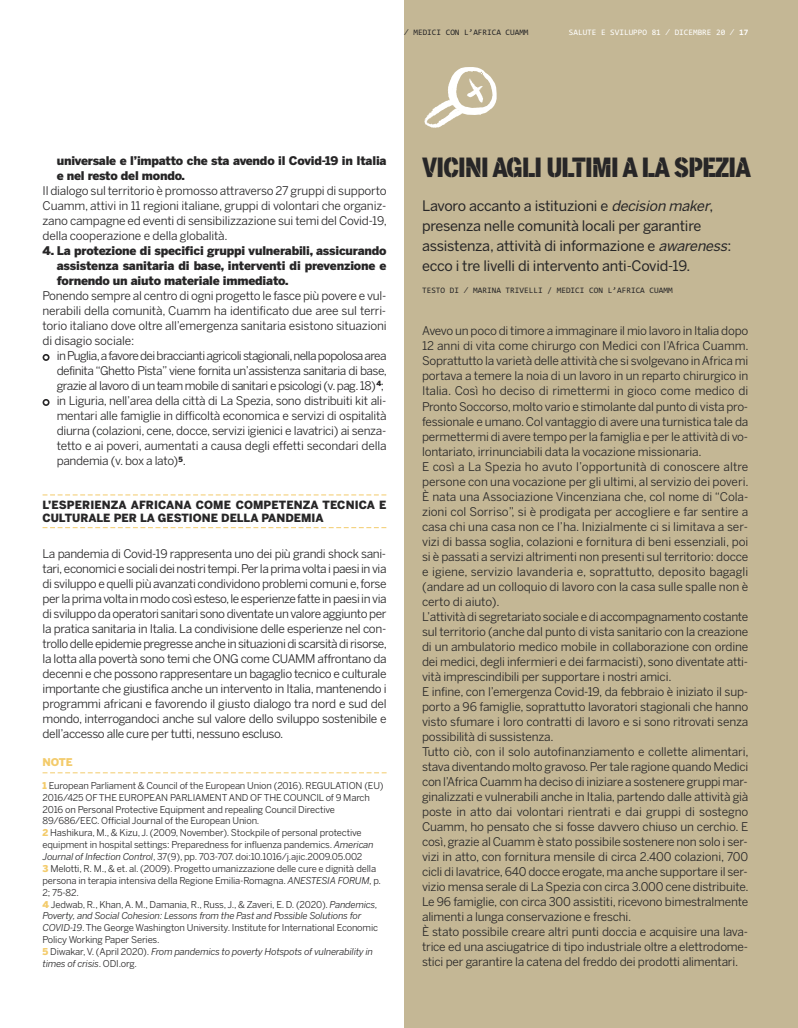
<style>
.page{position:relative;width:798px;height:1028px;background:#fff}
.page>*{position:absolute;margin:0;border:0;box-sizing:border-box;transform-origin:0 0}
.t1{font:26.25px "cuammstencil stencil";letter-spacing:-.03em;color:#272627;scale:.96 1}
.t2{font:14.38px/20px "Benton Sans";letter-spacing:-.015em;color:#272627}
.t3{font:11.88px/15px "Benton Sans";letter-spacing:-.02em;color:#272627;text-align:justify}
.t4{font:900 11.88px/15px "Benton Sans";letter-spacing:-.015em;color:#272627}
.t5{font:900 11.25px/13.1px "Benton Sans";color:#272627}
.t6{font:900 10.62px "Benton Sans";color:#f3cb6b}
.t7{font:9.38px/11.9px "Benton Sans";letter-spacing:-.015em;color:#272627}
.t8{font:8.38px "Consolas";letter-spacing:.005em;color:#272627}
.t9{font:8.38px "Consolas";color:#fff}
.s1{font-weight:700}
.s2{font-weight:900;color:#f3cb6b}
.s3{font-style:italic}
</style>
<div class="page">
<svg style="left:43px;top:354px;width:7px;height:7px"></svg>
<svg style="left:43px;top:399px;width:7px;height:7px"></svg>
<svg style="left:43px;top:494px;width:343px;height:1px"></svg>
<svg style="left:43px;top:527px;width:343px;height:1px"></svg>
<div style="left:404px;top:0;width:393px;height:1028px;background:#c4b795"></div>
<svg style="left:424px;top:67px;width:72px;height:61px"></svg>
<svg style="left:43px;top:772px;width:343px;height:1px"></svg>
<p class="t8" style="left:404px;top:30px;width:126px">⁄ MEDICI CON L’AFRICA CUAMM</p>
<p class="t9" style="left:568px;top:30px;width:181px">SALUTE E SVILUPPO 81 ⁄ DICEMBRE 20 ⁄ <span class="s1">17</span></p>
<p class="t4" style="left:57px;top:154px;width:331px">universale e l’impatto che sta avendo il Covid-19 in Italia e nel resto del mondo.</p>
<p class="t3" style="left:43px;top:184px;width:346px">Il dialogo sul territorio è promosso attraverso 27 gruppi di supporto Cuamm, attivi in 11 regioni italiane, gruppi di volontari che organiz&shy;zano campagne ed eventi di sensibilizzazione sui temi del Covid-19, della cooperazione e della globalità.</p>
<p class="t4" style="left:57px;top:244px;width:331px;text-align:justify;text-indent:-14px">4. La protezione di specifici gruppi vulnerabili, assicurando assistenza sanitaria di base, interventi di prevenzione e fornendo un aiuto materiale immediato.</p>
<p class="t3" style="left:43px;top:289px;width:345px">Ponendo sempre al centro di ogni progetto le fasce più povere e vul&shy;nerabili della comunità, Cuamm ha identificato due aree sul terri&shy;torio italiano dove oltre all’emergenza sanitaria esistono situazioni di disagio sociale:</p>
<p class="t3" style="left:57px;top:349px;width:331px;text-align:left">inPuglia,afavoredeibracciantiagricolistagionali,nellapopolosaarea definita “Ghetto Pista” viene fornita un’assistenza sanitaria di base, grazie al lavoro di un team mobile di sanitari e psicologi (v.pag.18)<sup>4</sup>; in Liguria, nell’area della città di La Spezia, sono distribuiti kit ali&shy;mentari alle famiglie in difficoltà economica e servizi di ospitalità diurna (colazioni, cene, docce, servizi igienici e lavatrici) ai senza&shy;tetto e ai poveri, aumentati a causa degli effetti secondari della pandemia (v. box a lato)<sup>5</sup>.</p>
<p class="t5" style="left:43px;top:498px;width:345px">L’ESPERIENZA AFRICANA COME COMPETENZA TECNICA E<br>CULTURALE PER LA GESTIONE DELLA PANDEMIA</p>
<p class="t3" style="left:43px;top:546px;width:346px">La pandemia di Covid-19 rappresenta uno dei più grandi shock sani&shy;tari, economici e sociali dei nostri tempi.Per la prima volta i paesi in via di sviluppo e quelli più avanzati condividono problemi comuni e,forse per la prima volta in modo così esteso,le esperienze fatte in paesi in via di sviluppo da operatori sanitari sono diventate un valore aggiunto per la pratica sanitaria in Italia. La condivisione delle esperienze nel con&shy;trollo delle epidemie pregresse anche in situazioni di scarsità di risorse, la lotta alla povertà sono temi che ONG come CUAMM affrontano da decenni e che possono rappresentare un bagaglio tecnico e culturale importante che giustifica anche un intervento in Italia, mantenendo i programmi africani e favorendo il giusto dialogo tra nord e sud del mondo, interrogandoci anche sul valore dello sviluppo sostenibile e dell’accesso alle cure per tutti, nessuno escluso.</p>
<p class="t6" style="left:43px;top:756px;width:32px">NOTE</p>
<p class="t7" style="left:43px;top:779px;width:342px"><span class="s2">1</span> European Parliament &amp; Council of the European Union (2016). REGULATION (EU)<br>2016/425 OFTHE EUROPEAN PARLIAMENTAND OFTHE COUNCIL of 9 March 2016 on Personal Protective Equipment and repealing Council Directive 89/686/EEC. Official Journal of the European Union.<br><span class="s2">2</span> Hashikura, M., &amp; Kizu, J. (2009, November). Stockpile of personal protective equipment in hospital settings: Preparedness for influenza pandemics. <span class="s3">American Journal of Infection Control</span>, 37(9), pp. 703-707. doi:10.1016/j.ajic.2009.05.002<br><span class="s2">3</span> Melotti, R. M., &amp; et. al. (2009). Progetto umanizzazione delle cure e dignità della persona in terapia intensiva della Regione Emilia-Romagna. <span class="s3">ANESTESIA FORUM</span>, p.<br>2; 75-82.<br><span class="s2">4</span> Jedwab, R., Khan,A. M., Damania, R., Russ, J., &amp; Zaveri, E. D. (2020). <span class="s3">Pandemics, Poverty, and Social Cohesion: Lessons from the Past and Possible Solutions for COVID-19</span>.The George Washington University. Institute for International Economic Policy Working Paper Series.<br><span class="s2">5</span> Diwakar,V. (April 2020). <span class="s3">From pandemics to poverty Hotspots of vulnerability in times of crisis</span>. ODI.org.</p>
<h1 class="t1" style="left:422px;top:152px;width:344px">VICINI AGLI ULTIMI A LA SPEZIA</h1>
<p class="t2" style="left:422px;top:195px;width:311px">Lavoro accanto a istituzioni e <span class="s3">decisionmaker</span>, presenza nelle comunità locali per garantire assistenza, attività di informazione e <span class="s3">awareness</span>: ecco i tre livelli di intervento anti-Covid-19.</p>
<p class="t8" style="left:422px;top:287px;width:252px">TESTO DI ⁄ MARINA TRIVELLI / MEDICI CON L’AFRICA CUAMM</p>
<p class="t3" style="left:422px;top:324px;width:328px;text-align:left">Avevo un poco di timore a immaginare il mio lavoro in Italia dopo 12 anni di vita come chirurgo con Medici con l’Africa Cuamm.<br>Soprattutto la varietà delle attività che si svolgevano inAfrica mi portava a temere la noia di un lavoro in un reparto chirurgico in Italia. Così ho deciso di rimettermi in gioco come medico di Pronto Soccorso,molto vario e stimolante dal punto di vista pro&shy;fessionale e umano.Col vantaggio di avere una turnistica tale da permettermi di avere tempo per la famiglia e per le attività di vo&shy;lontariato, irrinunciabili data la vocazione missionaria.<br>E così a La Spezia ho avuto l’opportunità di conoscere altre persone con una vocazione per gli ultimi, al servizio dei poveri.<br>È nata una Associazione Vincenziana che, col nome di “Cola&shy;zioni col Sorriso”, si è prodigata per accogliere e far sentire a casa chi una casa non ce l’ha. Inizialmente ci si limitava a ser&shy;vizi di bassa soglia, colazioni e fornitura di beni essenziali, poi si è passati a servizi altrimenti non presenti sul territorio: docce e igiene, servizio lavanderia e, soprattutto, deposito bagagli (andare ad un colloquio di lavoro con la casa sulle spalle non è certo di aiuto).<br>L’attività di segretariato sociale e di accompagnamento costante sul territorio (anche dal punto di vista sanitario con la creazione di un ambulatorio medico mobile in collaborazione con ordine dei medici, degli infermieri e dei farmacisti), sono diventate atti&shy;vità imprescindibili per supportare i nostri amici.<br>E infine, con l’emergenza Covid-19, da febbraio è iniziato il sup&shy;porto a 96 famiglie, soprattutto lavoratori stagionali che hanno visto sfumare i loro contratti di lavoro e si sono ritrovati senza possibilità di sussistenza.<br>Tutto ciò, con il solo autofinanziamento e collette alimentari, stava diventando molto gravoso.Per tale ragione quando Medici con l’Africa Cuamm ha deciso di iniziare a sostenere gruppi mar&shy;ginalizzati e vulnerabili anche in Italia, partendo dalle attività già poste in atto dai volontari rientrati e dai gruppi di sostegno Cuamm, ho pensato che si fosse davvero chiuso un cerchio. E così,grazie al Cuamm è stato possibile sostenere non solo i ser&shy;vizi in atto, con fornitura mensile di circa 2.400 colazioni, 700 cicli di lavatrice,640 docce erogate,ma anche supportare il ser&shy;vizio mensa serale di La Spezia con circa 3.000 cene distribuite.<br>Le 96 famiglie, con circa 300 assistiti, ricevono bimestralmente alimenti a lunga conservazione e freschi.<br>È stato possibile creare altri punti doccia e acquisire una lava&shy;trice ed una asciugatrice di tipo industriale oltre a elettrodome&shy;stici per garantire la catena del freddo dei prodotti alimentari.</p>
</div>
